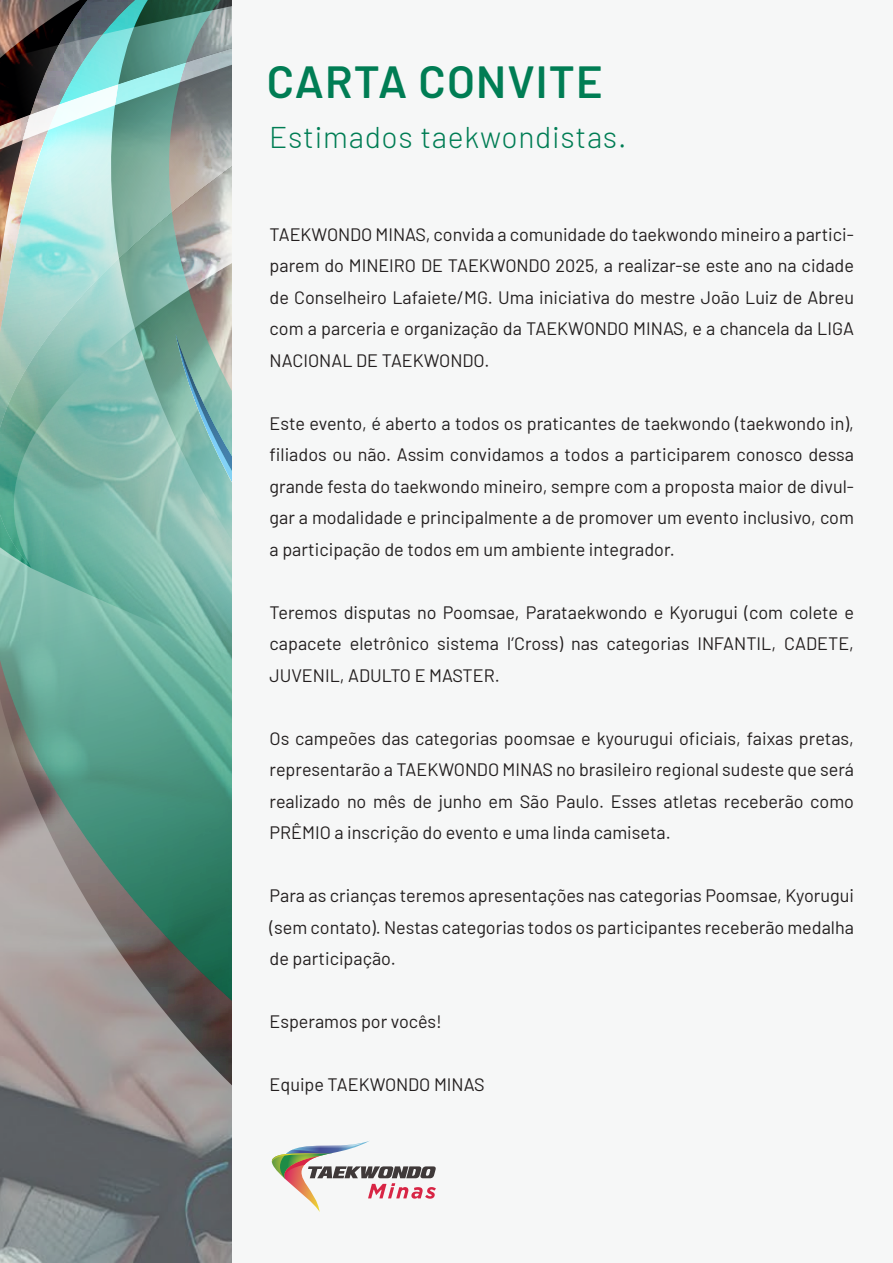
<style>
.page{position:relative;width:893px;height:1263px;background:#f6f7f7}
.page>*{position:absolute;margin:0;border:0;box-sizing:border-box;transform-origin:0 0}
.t1{font:600 45px "Barlow";letter-spacing:.025em;color:#007d54}
.t2{font:300 30px "Barlow";letter-spacing:.025em;color:#007d54}
.t3{font:18px/31.5px "Barlow";color:#231f1f;text-align:justify}
</style>
<div class="page">
<svg style="left:271px;top:1141px;width:165px;height:71px"></svg>
<svg style="left:0;top:923px;width:231px;height:340px;background:#848282"></svg>
<svg style="left:176px;top:923px;width:55px;height:102px;background:#365547"></svg>
<svg style="left:0;top:568px;width:231px;height:355px;background:#679e8e"></svg>
<svg style="left:0;top:379px;width:231px;height:189px;background:#7db8aa"></svg>
<svg style="left:0;top:160px;width:231px;height:219px;background:#9ec1b7"></svg>
<img style="left:0;top:0;width:231px;height:160px">
<h1 class="t1" style="left:267px;top:49px;width:337px">CARTA CONVITE</h1>
<h2 class="t2" style="left:269px;top:115px;width:359px">Estimados taekwondistas.</h2>
<p class="t3" style="left:270px;top:217px;width:586px">TAEKWONDO MINAS, convida a comunidade do taekwondo mineiro a partici&shy;parem do MINEIRO DE TAEKWONDO 2025, a realizar-se este ano na cidade de Conselheiro Lafaiete/MG. Uma iniciativa do mestre João Luiz de Abreu com a parceria e organização da TAEKWONDO MINAS, e a chancela da LIGA NACIONAL DE TAEKWONDO.</p>
<p class="t3" style="left:270px;top:406px;width:586px">Este evento, é aberto a todos os praticantes de taekwondo (taekwondo in), filiados ou não. Assim convidamos a todos a participarem conosco dessa grande festa do taekwondo mineiro, sempre com a proposta maior de divul&shy;gar a modalidade e principalmente a de promover um evento inclusivo, com a participação de todos em um ambiente integrador.</p>
<p class="t3" style="left:270px;top:595px;width:586px">Teremos disputas no Poomsae, Parataekwondo e Kyorugui (com colete e capacete eletrônico sistema I’Cross) nas categorias INFANTIL, CADETE, JUVENIL, ADULTO E MASTER.</p>
<p class="t3" style="left:270px;top:721px;width:586px">Os campeões das categorias poomsae e kyourugui oficiais, faixas pretas, representarão a TAEKWONDO MINAS no brasileiro regional sudeste que será realizado no mês de junho em São Paulo. Esses atletas receberão como PRÊMIO a inscrição do evento e uma linda camiseta.</p>
<p class="t3" style="left:270px;top:878px;width:586px">Para as crianças teremos apresentações nas categorias Poomsae, Kyorugui (sem contato). Nestas categorias todos os participantes receberão medalha de participação.</p>
<p class="t3" style="left:270px;top:1004px;width:174px">Esperamos por vocês!</p>
<p class="t3" style="left:270px;top:1067px;width:217px">Equipe TAEKWONDO MINAS</p>
</div>
